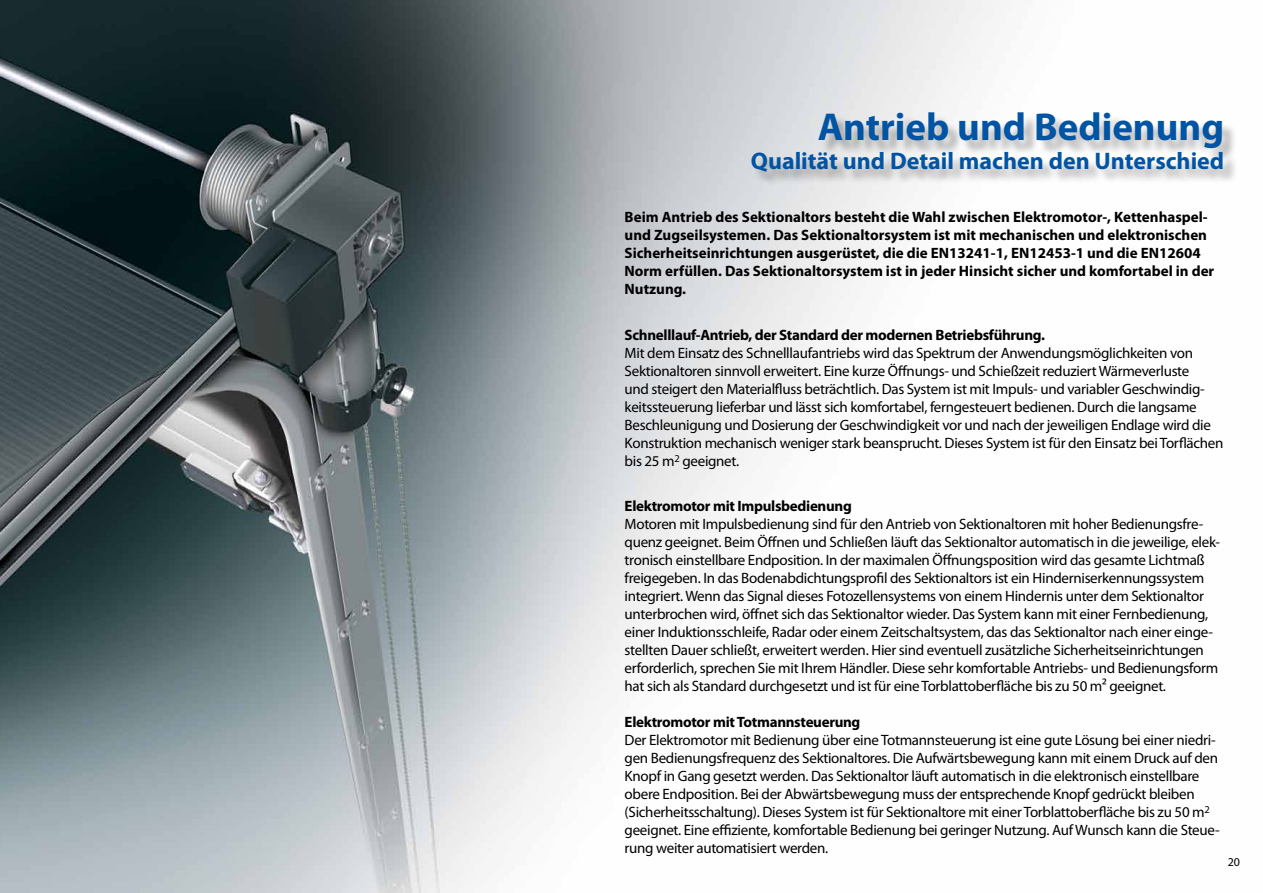
<style>
.page{position:relative;width:1263px;height:893px;background:#fff}
.page>*{position:absolute;margin:0;border:0;box-sizing:border-box;transform-origin:0 0}
.t1{font:700 39px "Myriad Pro";color:#0054a4}
.t2{font:700 24px "Myriad Pro";color:#0054a4}
.t3{font:15px/18px "Myriad Pro";letter-spacing:-.02em;color:#000}
.t4{font:700 15px/18px "Myriad Pro";color:#000}
.t5{font:700 15px "Myriad Pro";letter-spacing:-.02em;color:#000}
.t6{font:12px "Myriad Pro";color:#000}
</style>
<div class="page">
<img style="left:0;top:0;width:1000px;height:893px">
<div style="left:753px;top:114px;width:485px;height:73px;background:#000;opacity:.3"></div>
<h1 class="t1" style="left:818px;top:102px;width:408px">Antrieb und Bedienung</h1>
<h2 class="t2" style="left:751px;top:145px;width:475px">Qualität und Detail machen den Unterschied</h2>
<p class="t4" style="left:625px;top:207px;width:591px">Beim Antrieb des Sektionaltors besteht die Wahl zwischen Elektromotor-, Kettenhaspel&shy;und Zugseilsystemen. Das Sektionaltorsystem ist mit mechanischen und elektronischen Sicherheitseinrichtungen ausgerüstet, die die EN13241-1, EN12453-1 und die EN12604<br>Norm erfüllen. Das Sektionaltorsystem ist in jeder Hinsicht sicher und komfortabel in der Nutzung.</p>
<p class="t5" style="left:625px;top:325px;width:422px">Schnelllauf-Antrieb, der Standard der modernen Betriebsführung.</p>
<p class="t3" style="left:625px;top:344px;width:600px">Mit dem Einsatz des Schnelllaufantriebs wird das Spektrum der Anwendungsmöglichkeiten von Sektionaltoren sinnvoll erweitert. Eine kurze Öffnungs- und Schießzeit reduziert Wärmeverluste<br>und steigert den Materialfluss beträchtlich. Das System ist mit Impuls- und variabler Geschwindig&shy;keitssteuerung lieferbar und lässt sich komfortabel, ferngesteuert bedienen. Durch die langsame Beschleunigung und Dosierung der Geschwindigkeit vor und nach der jeweiligen Endlage wird die Konstruktion mechanisch weniger stark beansprucht. Dieses System ist für den Einsatz bei Torflächen bis 25 m<sup>2</sup> geeignet.</p>
<p class="t5" style="left:625px;top:496px;width:229px">Elektromotor mit Impulsbedienung</p>
<p class="t3" style="left:625px;top:515px;width:597px">Motoren mit Impulsbedienung sind für den Antrieb von Sektionaltoren mit hoher Bedienungsfre&shy;quenz geeignet. Beim Öffnen und Schließen läuft das Sektionaltor automatisch in die jeweilige, elek&shy;tronisch einstellbare Endposition. In der maximalen Öffnungsposition wird das gesamte Lichtmaß freigegeben. In das Bodenabdichtungsprofil des Sektionaltors ist ein Hinderniserkennungssystem integriert. Wenn das Signal dieses Fotozellensystems von einem Hindernis unter dem Sektionaltor unterbrochen wird, öffnet sich das Sektionaltor wieder. Das System kann mit einer Fernbedienung, einer Induktionsschleife, Radar oder einem Zeitschaltsystem, das das Sektionaltor nach einer einge&shy;stellten Dauer schließt, erweitert werden. Hier sind eventuell zusätzliche Sicherheitseinrichtungen erforderlich, sprechen Sie mit Ihrem Händler. Diese sehr komfortable Antriebs- und Bedienungsform hat sich als Standard durchgesetzt und ist für eine Torblattoberfläche bis zu 50 m² geeignet.</p>
<p class="t5" style="left:625px;top:712px;width:237px">Elektromotor mit Totmannsteuerung</p>
<p class="t3" style="left:625px;top:731px;width:597px">Der Elektromotor mit Bedienung über eine Totmannsteuerung ist eine gute Lösung bei einer niedri&shy;gen Bedienungsfrequenz des Sektionaltores. Die Aufwärtsbewegung kann mit einem Druck auf den Knopf in Gang gesetzt werden. Das Sektionaltor läuft automatisch in die elektronisch einstellbare obere Endposition. Bei der Abwärtsbewegung muss der entsprechende Knopf gedrückt bleiben (Sicherheitsschaltung). Dieses System ist für Sektionaltore mit einer Torblattoberfläche bis zu 50 m<sup>2 </sup>geeignet. Eine effiziente, komfortable Bedienung bei geringer Nutzung. Auf Wunsch kann die Steue&shy;rung weiter automatisiert werden.</p>
<p class="t6" style="left:1228px;top:855px;width:14px">20</p>
</div>
